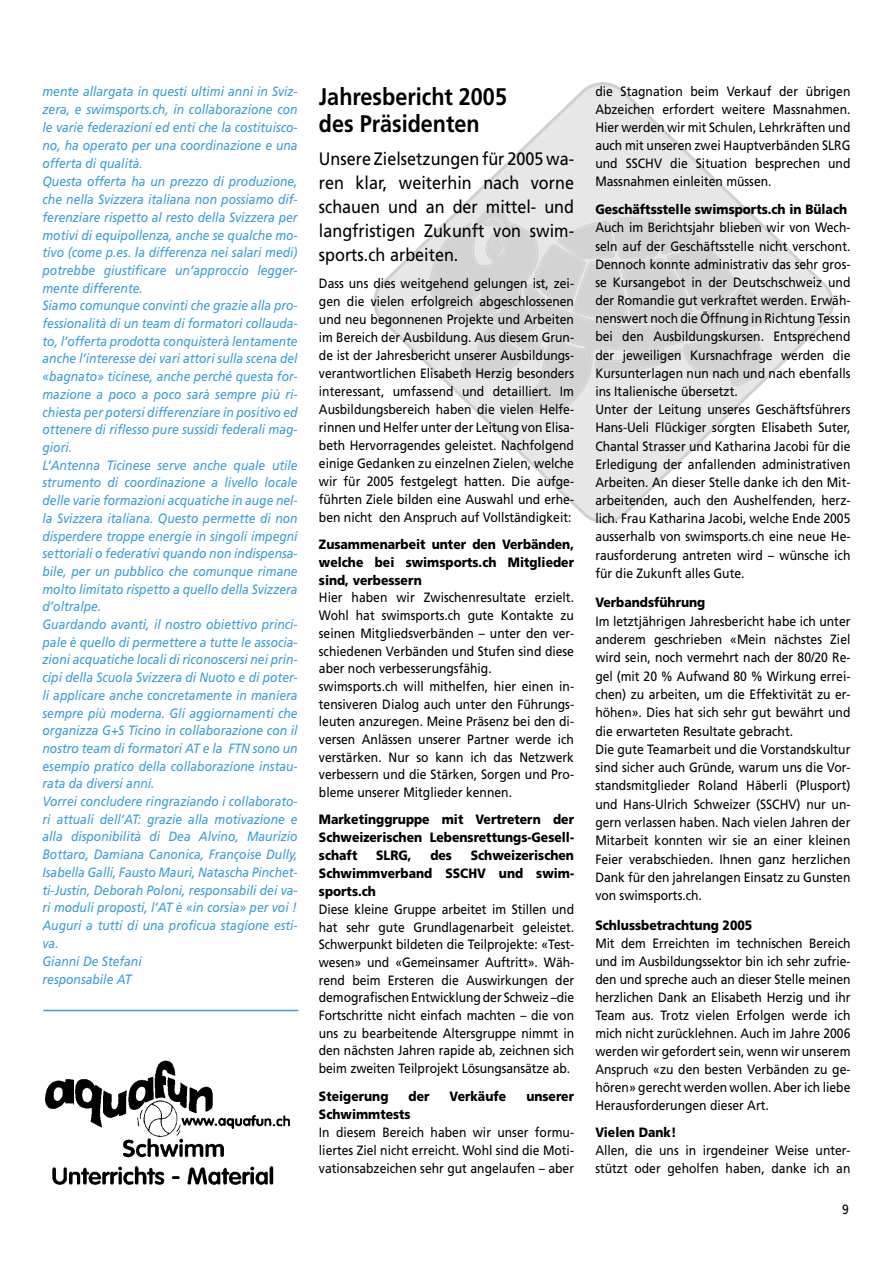
<style>
.page{position:relative;width:893px;height:1263px;background:#fff}
.page>*{position:absolute;margin:0;border:0;box-sizing:border-box;transform-origin:0 0}
.t1{font:700 24px/27px "Frutiger";color:#000;scale:.9 1}
.t2{font:18px/24px "Frutiger";color:#000;text-align:justify;scale:.9 1}
.t3{font:13.5px/18px "Frutiger";color:#000;text-align:justify;scale:.9 1}
.t4{font:italic 13.5px/17.7px "Frutiger";color:#3c9cd7;scale:.9 1}
.t5{font:900 13.5px/18px "Frutiger";color:#000;text-align:justify;scale:.9 1}
</style>
<div class="page">
<svg style="left:373px;top:82px;width:461px;height:441px"></svg>
<svg style="left:429px;top:209px;width:327px;height:204px;background:#e1e1e1"></svg>
<svg style="left:461px;top:324px;width:62px;height:55px;background:#d9d9da"></svg>
<svg style="left:533px;top:217px;width:265px;height:169px;background:#dbdbdb"></svg>
<svg style="left:472px;top:217px;width:35px;height:50px;background:#dbdbdc"></svg>
<hr style="left:43px;top:1010px;width:255px;height:1px;background:#3c9cd7">
<img style="left:45px;top:1060px;width:245px;height:125px">
<p class="t4" style="left:43px;top:83px;width:285px">mente allargata in questi ultimi anni in Sviz&shy;zera, e swimsports.ch, in collaborazione con le varie federazioni ed enti che la costituisco&shy;no, ha operato per una coordinazione e una offerta di qualità.<br>Questa offerta ha un prezzo di produzione, che nella Svizzera italiana non possiamo dif&shy;ferenziare rispetto al resto della Svizzera per motivi di equipollenza, anche se qualche mo&shy;tivo (come p.es. la differenza nei salari medi) potrebbe giustificare un’approccio legger&shy;mente differente.<br>Siamo comunque convinti che grazie alla pro&shy;fessionalità di un team di formatori collauda&shy;to, l’offerta prodotta conquisterà lentamente anche l’interesse dei vari attori sulla scena del «bagnato» ticinese, anche perché questa for&shy;mazione a poco a poco sarà sempre più ri&shy;chiesta per potersi differenziare in positivo ed ottenere di riflesso pure sussidi federali mag&shy;giori.<br>L’Antenna Ticinese serve anche quale utile strumento di coordinazione a livello locale delle varie formazioni acquatiche in auge nel&shy;la Svizzera italiana. Questo permette di non disperdere troppe energie in singoli impegni settoriali o federativi quando non indispensa&shy;bile, per un pubblico che comunque rimane molto limitato rispetto a quello della Svizzera d’oltralpe.<br>Guardando avanti, il nostro obiettivo princi&shy;pale è quello di permettere a tutte le associa&shy;zioni acquatiche locali di riconoscersi nei prin&shy;cipi della Scuola Svizzera di Nuoto e di poter&shy;li applicare anche concretamente in maniera sempre più moderna. Gli aggiornamenti che organizza G+S Ticino in collaborazione con il nostro team di formatori AT e la FTN sono un esempio pratico della collaborazione instau&shy;rata da diversi anni.<br>Vorrei concludere ringraziando i collaborato&shy;ri attuali dell’AT: grazie alla motivazione e alla disponibilità di Dea Alvino, Maurizio Bottaro, Damiana Canonica, Françoise Dully, Isabella Galli, Fausto Mauri, Natascha Pinchet&shy;ti-Justin, Deborah Poloni, responsabili dei va&shy;ri moduli proposti, l’AT è «in corsia» per voi !<br>Auguri a tutti di una proficua stagione esti&shy;va.<br>Gianni De Stefani<br>responsabile AT</p>
<h1 class="t1" style="left:319px;top:85px;width:210px">Jahresbericht 2005 des Präsidenten</h1>
<h2 class="t2" style="left:319px;top:148px;width:285px">Unsere Zielsetzungen für 2005 wa&shy;ren klar, weiterhin nach vorne schauen und an der mittel- und langfristigen Zukunft von swim&shy;sports.ch arbeiten.</h2>
<p class="t3" style="left:319px;top:275px;width:285px">Dass uns dies weitgehend gelungen ist, zei&shy;gen die vielen erfolgreich abgeschlossenen und neu begonnenen Projekte und Arbeiten im Bereich der Ausbildung. Aus diesem Grun&shy;de ist der Jahresbericht unserer Ausbildungs&shy;verantwortlichen Elisabeth Herzig besonders interessant, umfassend und detailliert. Im Ausbildungsbereich haben die vielen Helfe&shy;rinnen und Helfer unter der Leitung von Elisa&shy;beth Hervorragendes geleistet. Nachfolgend einige Gedanken zu einzelnen Zielen, welche wir für 2005 festgelegt hatten. Die aufge&shy;führten Ziele bilden eine Auswahl und erhe&shy;ben nicht den Anspruch auf Vollständigkeit:</p>
<p class="t5" style="left:319px;top:536px;width:285px">Zusammenarbeit unter den Verbänden, welche bei swimsports.ch Mitglieder sind, verbessern</p>
<p class="t3" style="left:319px;top:590px;width:285px;text-align:left">Hier haben wir Zwischenresultate erzielt.<br>Wohl hat swimsports.ch gute Kontakte zu seinen Mitgliedsverbänden – unter den ver&shy;schiedenen Verbänden und Stufen sind diese aber noch verbesserungsfähig. swimsports.ch will mithelfen, hier einen in&shy;tensiveren Dialog auch unter den Führungs&shy;leuten anzuregen. Meine Präsenz bei den di&shy;versen Anlässen unserer Partner werde ich verstärken. Nur so kann ich das Netzwerk verbessern und die Stärken, Sorgen und Pro&shy;bleme unserer Mitglieder kennen.</p>
<p class="t5" style="left:319px;top:811px;width:285px">Marketinggruppe mit Vertretern der Schweizerischen Lebensrettungs-Gesell&shy;schaft</p>
<p class="t5" style="left:319px;top:847px;width:285px;text-indent:152px">Schweizerischen Schwimmverband SSCHV und swim&shy;sports.ch</p>
<p class="t3" style="left:319px;top:901px;width:285px">Diese kleine Gruppe arbeitet im Stillen und hat sehr gute Grundlagenarbeit geleistet.<br>Schwerpunkt bildeten die Teilprojekte: «Test&shy;wesen» und «Gemeinsamer Auftritt». Wäh&shy;rend beim Ersteren die Auswirkungen der demografischen Entwicklung der Schweiz –die Fortschritte nicht einfach machten – die von uns zu bearbeitende Altersgruppe nimmt in den nächsten Jahren rapide ab, zeichnen sich beim zweiten Teilprojekt Lösungsansätze ab.</p>
<p class="t5" style="left:319px;top:1089px;width:79px">Steigerung</p>
<p class="t5" style="left:409px;top:1089px;width:25px">der</p>
<p class="t5" style="left:450px;top:1089px;width:64px">Verkäufe</p>
<p class="t5" style="left:526px;top:1089px;width:54px">unserer</p>
<p class="t5" style="left:319px;top:1107px;width:103px">Schwimmtests</p>
<p class="t3" style="left:319px;top:1125px;width:285px">In diesem Bereich haben wir unser formu&shy;liertes Ziel nicht erreicht. Wohl sind die Moti&shy;vationsabzeichen sehr gut angelaufen – aber</p>
<p class="t5" style="left:376px;top:847px;width:41px">SLRG,</p>
<p class="t5" style="left:430px;top:847px;width:26px">des</p>
<p class="t3" style="left:595px;top:83px;width:285px">die Stagnation beim Verkauf der übrigen Abzeichen erfordert weitere Massnahmen.<br>Hier werden wir mit Schulen, Lehrkräften und auch mit unseren zwei Hauptverbänden SLRG und SSCHV die Situation besprechen und Massnahmen einleiten müssen.</p>
<p class="t5" style="left:595px;top:201px;width:281px">Geschäftsstelle swimsports.ch in Bülach</p>
<p class="t3" style="left:595px;top:220px;width:285px;text-align:left">Auch im Berichtsjahr blieben wir von Wech&shy;seln auf der Geschäftsstelle nicht verschont.<br>Dennoch konnte administrativ das sehr gros&shy;se Kursangebot in der Deutschschweiz und der Romandie gut verkraftet werden. Erwäh&shy;nenswert noch die Öffnung in Richtung Tessin bei den Ausbildungskursen. Entsprechend der jeweiligen Kursnachfrage werden die Kursunterlagen nun nach und nach ebenfalls ins Italienische übersetzt.<br>Unter der Leitung unseres Geschäftsführers Hans-Ueli Flückiger sorgten Elisabeth Suter, Chantal Strasser und Katharina Jacobi für die Erledigung der anfallenden administrativen Arbeiten. An dieser Stelle danke ich den Mit&shy;arbeitenden, auch den Aushelfenden, herz&shy;lich. Frau Katharina Jacobi, welche Ende 2005 ausserhalb von swimsports.ch eine neue He&shy;rausforderung antreten wird – wünsche ich für die Zukunft alles Gute.</p>
<p class="t5" style="left:595px;top:595px;width:124px">Verbandsführung</p>
<p class="t3" style="left:595px;top:613px;width:285px;text-align:left">Im letztjährigen Jahresbericht habe ich unter anderem geschrieben «Mein nächstes Ziel wird sein, noch vermehrt nach der 80/20 Re&shy;gel (mit 20 % Aufwand 80 % Wirkung errei&shy;chen) zu arbeiten, um die Effektivität zu er&shy;höhen». Dies hat sich sehr gut bewährt und die erwarteten Resultate gebracht.<br>Die gute Teamarbeit und die Vorstandskultur sind sicher auch Gründe, warum uns die Vor&shy;standsmitglieder Roland Häberli (Plusport) und Hans-Ulrich Schweizer (SSCHV) nur un&shy;gern verlassen haben. Nach vielen Jahren der Mitarbeit konnten wir sie an einer kleinen Feier verabschieden. Ihnen ganz herzlichen Dank für den jahrelangen Einsatz zu Gunsten von swimsports.ch.</p>
<p class="t5" style="left:595px;top:917px;width:176px">Schlussbetrachtung 2005</p>
<p class="t3" style="left:595px;top:935px;width:285px">Mit dem Erreichten im technischen Bereich und im Ausbildungssektor bin ich sehr zufrie&shy;den und spreche auch an dieser Stelle meinen herzlichen Dank an Elisabeth Herzig und ihr Team aus. Trotz vielen Erfolgen werde ich mich nicht zurücklehnen. Auch im Jahre 2006 werden wir gefordert sein, wenn wir unserem Anspruch «zu den besten Verbänden zu ge&shy;hören» gerecht werden wollen. Aber ich liebe Herausforderungen dieser Art.</p>
<p class="t5" style="left:595px;top:1125px;width:92px">Vielen Dank!</p>
<p class="t3" style="left:595px;top:1143px;width:285px">Allen, die uns in irgendeiner Weise unter&shy;stützt oder geholfen haben, danke ich an</p>
<p class="t3" style="left:842px;top:1201px;width:9px">9</p>
</div>
